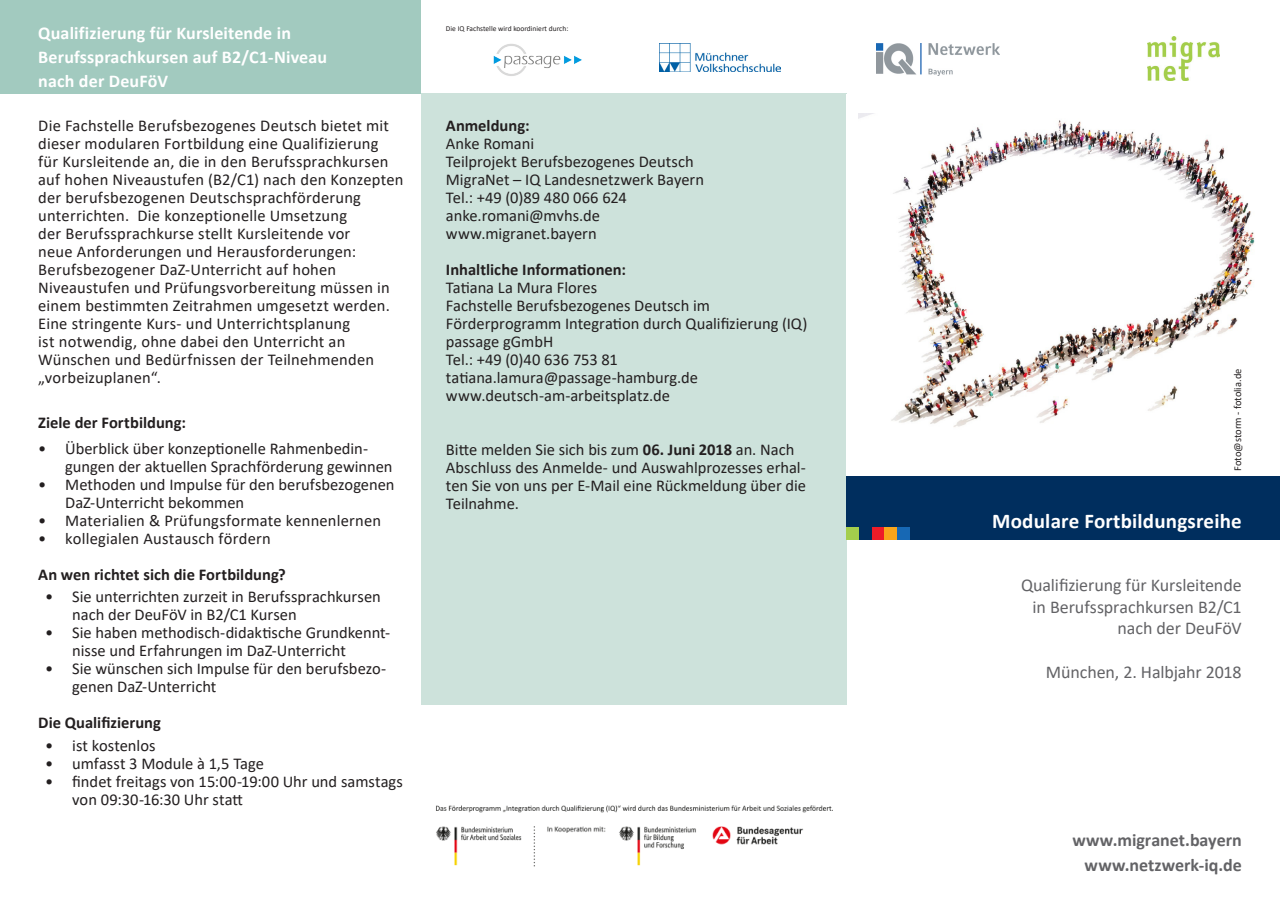
<style>
.page{position:relative;width:1280px;height:910px;background:#fff}
.page>*{position:absolute;margin:0;border:0;box-sizing:border-box;transform-origin:0 0}
._01_Überschrift_Tite{font:700 21px "Calibri";letter-spacing:.01em;color:#fff}
._02_Untertitel_Angab{font:18px "Calibri";letter-spacing:-.005em;color:#636366}
._04_Fliesstext{font:700 18px "Calibri";letter-spacing:.01em;color:#fff}
.t1{font:700 18px "Calibri";color:#636366}
._04_Fliesstext-2{font:16.5px/18px "Calibri";letter-spacing:.005em;color:#231f20}
._05_Programmtext{font:700 16.5px "Calibri";color:#231f20}
._04_Fliesstext-3{font:700 16.5px "Calibri";color:#231f20}
._04_Fliesstext-4{font:10.5px "Calibri";color:#231f20}
.t2{font:7.5px "Calibri";color:#231f20}
.s1{font-weight:700}
</style>
<div class="page">
<div style="left:0;top:0;width:421px;height:94px;background:#a2cabf"></div>
<div style="left:421px;top:94px;width:425px;height:611px;background:#cde2db"></div>
<img style="left:858px;top:114px;width:397px;height:313px">
<div style="left:846px;top:476px;width:434px;height:64px;background:#002e5e"></div>
<div style="left:872px;top:527px;width:12px;height:13px;background:#ee1c28"></div>
<div style="left:846px;top:527px;width:13px;height:13px;background:#a4ce4c"></div>
<div style="left:884px;top:527px;width:13px;height:13px;background:#f9a51b"></div>
<div style="left:897px;top:527px;width:13px;height:13px;background:#1768b4"></div>
<div style="left:1225px;top:371px;width:28px;height:38px;background:#fff"></div>
<img style="left:1148px;top:36px;width:72px;height:44px">
<img style="left:493px;top:44px;width:89px;height:32px">
<img style="left:659px;top:44px;width:121px;height:27px">
<img style="left:877px;top:44px;width:122px;height:31px">
<img style="left:436px;top:805px;width:397px;height:62px">
<p class="_04_Fliesstext" style="left:38px;top:20px;width:254px">Qualifizierung für Kursleitende in</p>
<p class="_04_Fliesstext" style="left:38px;top:44px;width:290px">Berufssprachkursen auf B2/C1-Niveau</p>
<p class="_04_Fliesstext" style="left:38px;top:68px;width:131px">nach der DeuFöV</p>
<p class="_04_Fliesstext-2" style="left:38px;top:116px;width:367px">Die Fachstelle Berufsbezogenes Deutsch bietet mit dieser modularen Fortbildung eine Qualifizierung<br>für Kursleitende an, die in den Berufssprachkursen auf hohen Niveaustufen (B2/C1) nach den Konzepten der berufsbezogenen Deutschsprachförderung unterrichten. Die konzeptionelle Umsetzung<br>der Berufssprachkurse stellt Kursleitende vor<br>neue Anforderungen und Herausforderungen:<br>Berufsbezogener DaZ-Unterricht auf hohen Niveaustufen und Prüfungsvorbereitung müssen in einem bestimmten Zeitrahmen umgesetzt werden.<br>Eine stringente Kurs- und Unterrichtsplanung<br>ist notwendig, ohne dabei den Unterricht an Wünschen und Bedürfnissen der Teilnehmenden „vorbeizuplanen“.</p>
<p class="_04_Fliesstext-3" style="left:38px;top:410px;width:149px">Ziele der Fortbildung:</p>
<p class="_04_Fliesstext-2" style="left:65px;top:439px;width:329px;text-indent:-27px">• Überblick über konzeptionelle Rahmenbedin&shy;gungen der aktuellen Sprachförderung gewinnen</p>
<p class="_04_Fliesstext-2" style="left:65px;top:475px;width:331px;text-indent:-27px">• Methoden und Impulse für den berufsbezogenen<br>DaZ-Unterricht bekommen</p>
<p class="_04_Fliesstext-2" style="left:38px;top:511px;width:344px">• Materialien &amp; Prüfungsformate kennenlernen</p>
<p class="_04_Fliesstext-2" style="left:38px;top:529px;width:234px">• kollegialen Austausch fördern</p>
<p class="_05_Programmtext" style="left:38px;top:563px;width:249px">An wen richtet sich die Fortbildung?</p>
<p class="_04_Fliesstext-2" style="left:72px;top:587px;width:310px;text-indent:-27px">• Sie unterrichten zurzeit in Berufssprachkursen nach der DeuFöV in B2/C1 Kursen</p>
<p class="_04_Fliesstext-2" style="left:72px;top:623px;width:320px;text-indent:-27px">• Sie haben methodisch-didaktische Grundkennt&shy;nisse und Erfahrungen im DaZ-Unterricht</p>
<p class="_04_Fliesstext-2" style="left:72px;top:659px;width:315px;text-indent:-27px">• Sie wünschen sich Impulse für den berufsbezo&shy;genen DaZ-Unterricht</p>
<p class="_05_Programmtext" style="left:38px;top:711px;width:124px">Die Qualifizierung</p>
<p class="_04_Fliesstext-2" style="left:45px;top:736px;width:112px">• ist kostenlos</p>
<p class="_04_Fliesstext-2" style="left:45px;top:754px;width:220px">• umfasst 3 Module à 1,5 Tage</p>
<p class="_04_Fliesstext-2" style="left:72px;top:772px;width:332px;text-indent:-27px">• findet freitags von 15:00-19:00 Uhr und samstags von 09:30-16:30 Uhr statt</p>
<p class="t2" style="left:446px;top:23px;width:124px">Die IQ Fachstelle wird koordiniert durch:</p>
<p class="_05_Programmtext" style="left:446px;top:114px;width:85px">Anmeldung:</p>
<p class="_04_Fliesstext-2" style="left:446px;top:134px;width:90px">Anke Romani</p>
<p class="_04_Fliesstext-2" style="left:446px;top:152px;width:260px">Teilprojekt Berufsbezogenes Deutsch<br>MigraNet – IQ Landesnetzwerk Bayern</p>
<p class="_04_Fliesstext-2" style="left:446px;top:188px;width:182px">Tel.: +49 (0)89 480 066 624</p>
<p class="_04_Fliesstext-2" style="left:446px;top:206px;width:156px">anke.romani@mvhs.de</p>
<p class="_04_Fliesstext-2" style="left:446px;top:224px;width:152px">www.migranet.bayern</p>
<p class="_05_Programmtext" style="left:446px;top:258px;width:182px">Inhaltliche Informationen:</p>
<p class="_04_Fliesstext-2" style="left:446px;top:278px;width:153px">Tatiana La Mura Flores</p>
<p class="_04_Fliesstext-2" style="left:446px;top:296px;width:363px">Fachstelle Berufsbezogenes Deutsch im<br>Förderprogramm Integration durch Qualifizierung (IQ)</p>
<p class="_04_Fliesstext-2" style="left:446px;top:332px;width:109px">passage gGmbH</p>
<p class="_04_Fliesstext-2" style="left:446px;top:350px;width:173px">Tel.: +49 (0)40 636 753 81</p>
<p class="_04_Fliesstext-2" style="left:446px;top:368px;width:254px">tatiana.lamura@passage-hamburg.de</p>
<p class="_04_Fliesstext-2" style="left:446px;top:386px;width:226px">www.deutsch-am-arbeitsplatz.de</p>
<p class="_04_Fliesstext-2" style="left:446px;top:440px;width:362px">Bitte melden Sie sich bis zum <span class="s1">06. Juni 2018</span> an. Nach Abschluss des Anmelde- und Auswahlprozesses erhal&shy;ten Sie von uns per E-Mail eine Rückmeldung über die Teilnahme.</p>
<p class="_04_Fliesstext-4" style="left:1230px;top:471px;width:104px;rotate:-90deg">Foto@storm - fotolia.de</p>
<p class="_01_Überschrift_Tite" style="left:992px;top:506px;width:251px">Modulare Fortbildungsreihe</p>
<p class="_02_Untertitel_Angab" style="left:1021px;top:573px;width:222px">Qualifizierung für Kursleitende</p>
<p class="_02_Untertitel_Angab" style="left:1032px;top:594px;width:211px">in Berufssprachkursen B2/C1</p>
<p class="_02_Untertitel_Angab" style="left:1118px;top:616px;width:126px">nach der DeuFöV</p>
<p class="_02_Untertitel_Angab" style="left:1046px;top:659px;width:197px">München, 2. Halbjahr 2018</p>
<p class="t1" style="left:1072px;top:827px;width:171px">www.migranet.bayern</p>
<p class="t1" style="left:1085px;top:852px;width:159px">www.netzwerk-iq.de</p>
</div>
